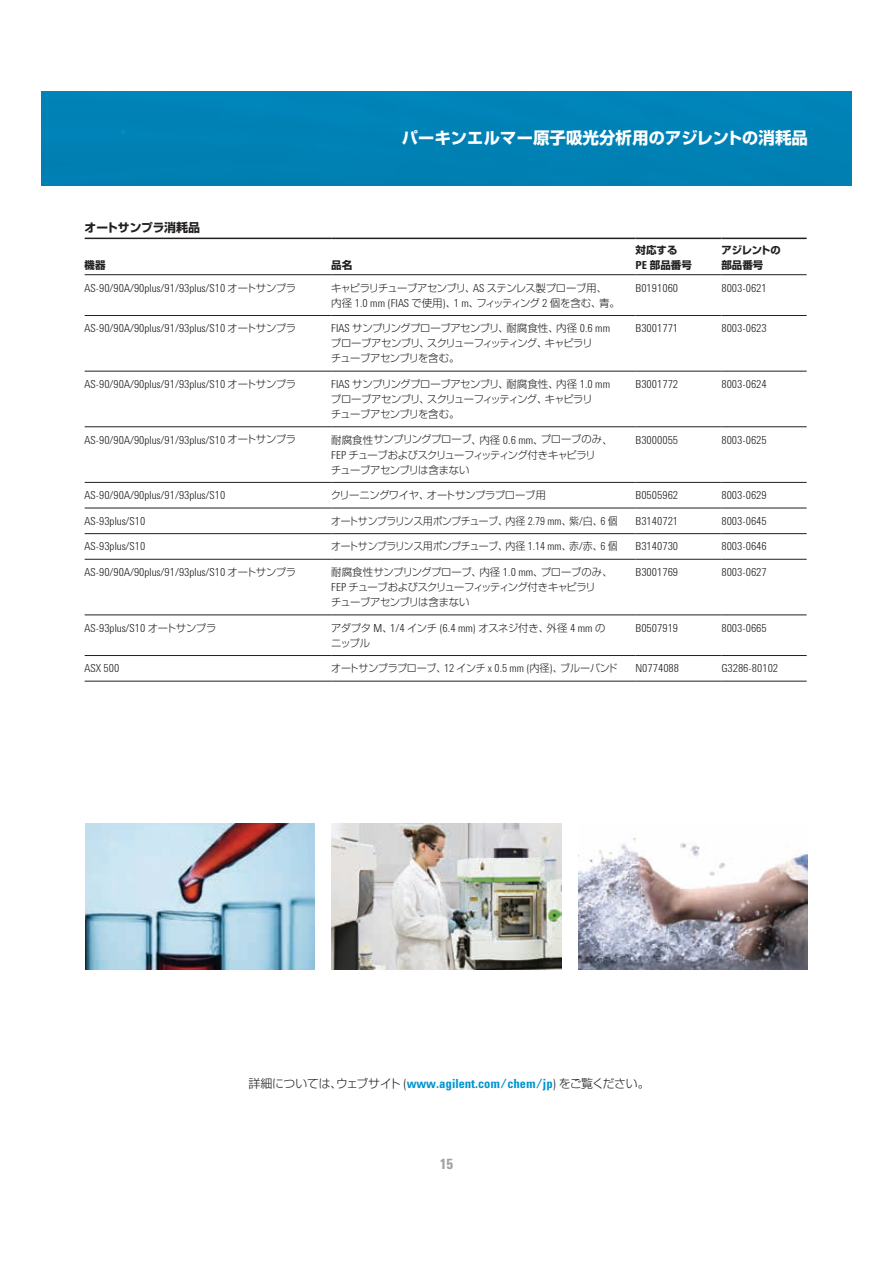
<style>
.page{position:relative;width:893px;height:1263px;background:#fff}
.page>*{position:absolute;margin:0;border:0;box-sizing:border-box;transform-origin:0 0}
.t1{font:700 16.2px "Shin Go Pro";letter-spacing:.005em;color:#fff}
.t2{font:700 14.55px "Agilent Condensed CFF";color:#a1a1a4}
.t3{font:700 12.9px "Agilent Condensed CFF";color:#0095d0}
.t4{font:700 11.7px "Shin Go Pro";letter-spacing:-.01em;color:#221f20}
.t5{font:300 11.4px "Agilent Condensed CFF";color:#221f20}
.t6{font:700 10.5px/15px "Shin Go Pro";color:#221f20}
.t7{font:300 10.35px/15px "Shin Go Pro";letter-spacing:-.045em;color:#221f20}
.t8{font:300 10.35px/15px "Shin Go Pro";letter-spacing:-.065em;color:#221f20}
.t9{font:300 10.35px "Shin Go Pro";letter-spacing:-.045em;color:#221f20;scale:.95 1}
.t10{font:300 10.35px "Shin Go Pro";letter-spacing:-.025em;color:#221f20}
.t11{font:700 10.35px "Shin Go Pro";letter-spacing:-.015em;color:#221f20}
.s1{font-size:12px}
.s2{font-size:16.5px}
.s3{font-size:10.35px}
.s4{font-family:"Agilent Condensed CFF";font-size:11.4px}
.s5{font-family:"Shin Go Pro";font-size:10.35px}
.s6{font-size:10.5px}
.s7{font-family:"Shin Go Pro";font-size:10.5px}
.s8{font-family:"Shin Go Pro";font-weight:300;font-size:12px;color:#221f20}
.s9{font-family:"Shin Go Pro";font-weight:300;font-size:11.7px;color:#221f20}
.s10{font-weight:300;color:#221f20}
</style>
<div class="page">
<div style="left:41px;top:91px;width:810px;height:95px;background:#0081b5"></div>
<hr style="left:85px;top:274px;width:246px;height:1px;background:#221f20">
<hr style="left:331px;top:274px;width:304px;height:1px;background:#221f20">
<hr style="left:635px;top:274px;width:86px;height:1px;background:#221f20">
<hr style="left:721px;top:274px;width:86px;height:1px;background:#221f20">
<hr style="left:85px;top:238px;width:246px;height:1px;background:#221f20">
<hr style="left:331px;top:238px;width:304px;height:1px;background:#221f20">
<hr style="left:635px;top:238px;width:86px;height:1px;background:#221f20">
<hr style="left:721px;top:238px;width:86px;height:1px;background:#221f20">
<hr style="left:85px;top:315px;width:246px;height:1px;background:#221f20">
<hr style="left:331px;top:315px;width:304px;height:1px;background:#221f20">
<hr style="left:635px;top:315px;width:86px;height:1px;background:#221f20">
<hr style="left:721px;top:315px;width:86px;height:1px;background:#221f20">
<hr style="left:85px;top:371px;width:246px;height:1px;background:#221f20">
<hr style="left:331px;top:371px;width:304px;height:1px;background:#221f20">
<hr style="left:635px;top:371px;width:86px;height:1px;background:#221f20">
<hr style="left:721px;top:371px;width:86px;height:1px;background:#221f20">
<hr style="left:85px;top:426px;width:246px;height:1px;background:#221f20">
<hr style="left:331px;top:426px;width:304px;height:1px;background:#221f20">
<hr style="left:635px;top:426px;width:86px;height:1px;background:#221f20">
<hr style="left:721px;top:426px;width:86px;height:1px;background:#221f20">
<hr style="left:85px;top:482px;width:246px;height:1px;background:#221f20">
<hr style="left:331px;top:482px;width:304px;height:1px;background:#221f20">
<hr style="left:635px;top:482px;width:86px;height:1px;background:#221f20">
<hr style="left:721px;top:482px;width:86px;height:1px;background:#221f20">
<hr style="left:85px;top:508px;width:246px;height:1px;background:#221f20">
<hr style="left:331px;top:508px;width:304px;height:1px;background:#221f20">
<hr style="left:635px;top:508px;width:86px;height:1px;background:#221f20">
<hr style="left:721px;top:508px;width:86px;height:1px;background:#221f20">
<hr style="left:85px;top:533px;width:246px;height:1px;background:#221f20">
<hr style="left:331px;top:533px;width:304px;height:1px;background:#221f20">
<hr style="left:635px;top:533px;width:86px;height:1px;background:#221f20">
<hr style="left:721px;top:533px;width:86px;height:1px;background:#221f20">
<hr style="left:85px;top:559px;width:246px;height:1px;background:#221f20">
<hr style="left:331px;top:559px;width:304px;height:1px;background:#221f20">
<hr style="left:635px;top:559px;width:86px;height:1px;background:#221f20">
<hr style="left:721px;top:559px;width:86px;height:1px;background:#221f20">
<hr style="left:85px;top:615px;width:246px;height:1px;background:#221f20">
<hr style="left:85px;top:655px;width:246px;height:1px;background:#221f20">
<hr style="left:331px;top:615px;width:304px;height:1px;background:#221f20">
<hr style="left:331px;top:655px;width:304px;height:1px;background:#221f20">
<hr style="left:635px;top:615px;width:86px;height:1px;background:#221f20">
<hr style="left:635px;top:655px;width:86px;height:1px;background:#221f20">
<hr style="left:721px;top:615px;width:86px;height:1px;background:#221f20">
<hr style="left:721px;top:655px;width:86px;height:1px;background:#221f20">
<hr style="left:85px;top:681px;width:246px;height:1px;background:#221f20">
<hr style="left:331px;top:681px;width:304px;height:1px;background:#221f20">
<hr style="left:635px;top:681px;width:86px;height:1px;background:#221f20">
<hr style="left:721px;top:681px;width:86px;height:1px;background:#221f20">
<img style="left:85px;top:823px;width:230px;height:146px">
<img style="left:332px;top:823px;width:229px;height:146px">
<img style="left:578px;top:838px;width:230px;height:131px">
<p class="t4" style="left:85px;top:218px;width:117px">オートサンプラ<span class="s1">消耗品</span></p>
<p class="t6" style="left:85px;top:257px;width:22px">機器</p>
<p class="t6" style="left:331px;top:257px;width:22px">品名</p>
<h1 class="t1" style="left:402px;top:125px;width:408px">パーキンエルマー<span class="s2">原子吸光分析用</span>のアジレントの<span class="s2">消耗品</span></h1>
<p class="t6" style="left:635px;top:242px;width:58px">対応<span class="s3">する<br></span><span class="s4">PE</span> 部品番号</p>
<p class="t11" style="left:721px;top:242px;width:61px">アジレントの</p>
<p class="t6" style="left:721px;top:257px;width:43px">部品番号</p>
<p class="t5" style="left:85px;top:279px;width:213px">AS-90/90A/90plus/91/93plus/S10 <span class="s5">オートサンプラ</span></p>
<p class="t7" style="left:331px;top:279px;width:277px">キャピラリチューブアセンブリ<span class="s6">、</span><span class="s4">AS</span> ステンレス<span class="s6">製</span>プローブ<span class="s6">用、</span></p>
<p class="t5" style="left:331px;top:294px;width:290px"><span class="s7">内径</span> 1.0 mm (FIAS <span class="s5">で</span><span class="s7">使用</span>)<span class="s7">、</span>1 m<span class="s7">、</span><span class="s5">フィッティング</span> 2 <span class="s7">個</span><span class="s5">を</span><span class="s7">含</span><span class="s5">む</span><span class="s7">、青。</span></p>
<p class="t5" style="left:635px;top:279px;width:44px">B0191060</p>
<p class="t5" style="left:721px;top:279px;width:47px">8003-0621</p>
<p class="t5" style="left:85px;top:320px;width:213px">AS-90/90A/90plus/91/93plus/S10 <span class="s5">オートサンプラ</span></p>
<p class="t8" style="left:331px;top:320px;width:281px"><span class="s4">FIAS</span> サンプリングプローブアセンブリ<span class="s6">、耐腐食性、内径</span> <span class="s4">0.6 mm</span>プローブアセンブリ<span class="s6">、</span>スクリューフィッティング<span class="s6">、</span>キャピラリ<br>チューブアセンブリを<span class="s6">含</span>む<span class="s6">。</span></p>
<p class="t5" style="left:635px;top:320px;width:44px">B3001771</p>
<p class="t5" style="left:721px;top:320px;width:47px">8003-0623</p>
<p class="t5" style="left:85px;top:375px;width:213px">AS-90/90A/90plus/91/93plus/S10 <span class="s5">オートサンプラ</span></p>
<p class="t8" style="left:331px;top:375px;width:281px"><span class="s4">FIAS</span> サンプリングプローブアセンブリ<span class="s6">、耐腐食性、内径</span> <span class="s4">1.0 mm</span>プローブアセンブリ<span class="s6">、</span>スクリューフィッティング<span class="s6">、</span>キャピラリ<br>チューブアセンブリを<span class="s6">含</span>む<span class="s6">。</span></p>
<p class="t5" style="left:635px;top:375px;width:44px">B3001772</p>
<p class="t5" style="left:721px;top:375px;width:47px">8003-0624</p>
<p class="t5" style="left:85px;top:431px;width:213px">AS-90/90A/90plus/91/93plus/S10 <span class="s5">オートサンプラ</span></p>
<p class="t7" style="left:331px;top:431px;width:283px"><span class="s6">耐腐食性</span>サンプリングプローブ<span class="s6">、内径</span> <span class="s4">0.6 mm</span><span class="s6">、</span>プローブのみ<span class="s6">、<br></span><span class="s4">FEP</span> チューブおよびスクリューフィッティング<span class="s6">付</span>きキャピラリ<br>チューブアセンブリは<span class="s6">含</span>まない</p>
<p class="t5" style="left:635px;top:431px;width:44px">B3000055</p>
<p class="t5" style="left:721px;top:431px;width:47px">8003-0625</p>
<p class="t5" style="left:85px;top:487px;width:142px">AS-90/90A/90plus/91/93plus/S10</p>
<p class="t7" style="left:331px;top:486px;width:217px">クリーニングワイヤ<span class="s6">、</span>オートサンプラプローブ<span class="s6">用</span></p>
<p class="t5" style="left:635px;top:487px;width:44px">B0505962</p>
<p class="t5" style="left:721px;top:487px;width:47px">8003-0629</p>
<p class="t5" style="left:85px;top:512px;width:62px">AS-93plus/S10</p>
<p class="t9" style="left:331px;top:512px;width:303px">オートサンプラリンス<span class="s6">用</span>ポンプチューブ<span class="s6">、内径</span> <span class="s4">2.79 mm</span><span class="s6">、紫</span><span class="s4">/</span><span class="s6">白、</span><span class="s4">6</span> <span class="s6">個</span></p>
<p class="t5" style="left:635px;top:512px;width:44px">B3140721</p>
<p class="t5" style="left:721px;top:512px;width:47px">8003-0645</p>
<p class="t5" style="left:85px;top:538px;width:62px">AS-93plus/S10</p>
<p class="t9" style="left:331px;top:538px;width:303px">オートサンプラリンス<span class="s6">用</span>ポンプチューブ<span class="s6">、内径</span> <span class="s4">1.14 mm</span><span class="s6">、赤</span><span class="s4">/</span><span class="s6">赤、</span><span class="s4">6</span> <span class="s6">個</span></p>
<p class="t5" style="left:635px;top:538px;width:44px">B3140730</p>
<p class="t5" style="left:721px;top:538px;width:47px">8003-0646</p>
<p class="t5" style="left:85px;top:563px;width:213px">AS-90/90A/90plus/91/93plus/S10 <span class="s5">オートサンプラ</span></p>
<p class="t7" style="left:331px;top:563px;width:283px"><span class="s6">耐腐食性</span>サンプリングプローブ<span class="s6">、内径</span> <span class="s4">1.0 mm</span><span class="s6">、</span>プローブのみ<span class="s6">、<br></span><span class="s4">FEP</span> チューブおよびスクリューフィッティング<span class="s6">付</span>きキャピラリ<br>チューブアセンブリは<span class="s6">含</span>まない</p>
<p class="t5" style="left:635px;top:563px;width:44px">B3001769</p>
<p class="t5" style="left:721px;top:563px;width:47px">8003-0627</p>
<p class="t5" style="left:85px;top:619px;width:133px">AS-93plus/S10 <span class="s5">オートサンプラ</span></p>
<p class="t5" style="left:331px;top:619px;width:276px"><span class="s5">アダプタ</span> M<span class="s7">、</span>1/4 <span class="s5">インチ</span> (6.4 mm) <span class="s5">オスネジ</span><span class="s7">付</span><span class="s5">き</span><span class="s7">、外径</span> 4 mm <span class="s5">の</span></p>
<p class="t7" style="left:331px;top:634px;width:40px">ニップル</p>
<p class="t5" style="left:635px;top:619px;width:44px">B0507919</p>
<p class="t5" style="left:721px;top:619px;width:47px">8003-0665</p>
<p class="t5" style="left:85px;top:660px;width:36px">ASX 500</p>
<p class="t10" style="left:331px;top:660px;width:288px">オートサンプラプローブ<span class="s6">、</span><span class="s4">12</span> インチ <span class="s4">x 0.5 mm (</span><span class="s6">内径</span><span class="s4">)</span><span class="s6">、</span>ブルーバンド</p>
<p class="t5" style="left:635px;top:660px;width:45px">N0774088</p>
<p class="t5" style="left:721px;top:660px;width:58px">G3286-80102</p>
<p class="t3" style="left:248px;top:1074px;width:403px"><span class="s8">詳細</span><span class="s9">については</span><span class="s8">、</span><span class="s9">ウェブサイト</span> <span class="s10">(</span>www.agilent.com/chem/jp<span class="s10">)</span> <span class="s9">をご</span><span class="s8">覧</span><span class="s9">ください</span><span class="s8">。</span></p>
<p class="t2" style="left:440px;top:1153px;width:15px">15</p>
</div>
